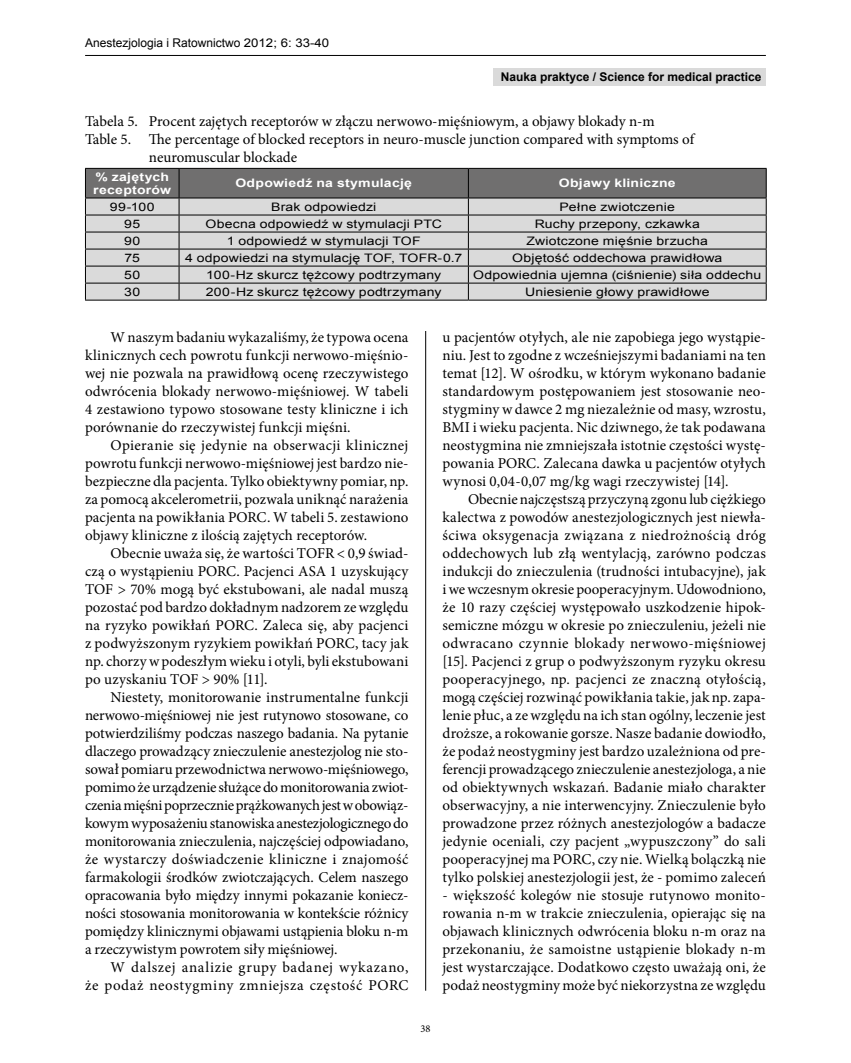
<style>
.page{position:relative;width:851px;height:1063px;background:#fff}
.page>*{position:absolute;margin:0;border:0;box-sizing:border-box;transform-origin:0 0}
.t1{font:15px/18px "Minion Pro";letter-spacing:.005em;color:#000;text-align:justify}
.t2{font:15px/18px "Minion Pro";letter-spacing:.04em;color:#000;text-align:right}
.t3{font:700 12px "Arial";color:#000}
.t4{font:12px "Arial";color:#000}
.t5{font:11.7px "Arial";letter-spacing:.015em;color:#000;scale:1.2 1}
.t6{font:700 11.7px/12.6px "Arial";letter-spacing:.02em;color:#fff;scale:1.2 1}
.t7{font:10.5px "Minion Pro";color:#000}
</style>
<div class="page">
<hr style="left:425px;top:111px;width:1px;height:880px;background:#000">
<hr style="left:85px;top:55px;width:680px;height:1px;background:#000">
<div style="left:493px;top:68px;width:272px;height:17px;background:#dadada"></div>
<div style="left:85px;top:111px;width:680px;height:220px;background:#fff"></div>
<svg style="left:85px;top:168px;width:681px;height:132px;background:#b6b5b5"></svg>
<hr style="left:85px;top:300px;width:94px;height:1px;background:#000">
<hr style="left:179px;top:300px;width:289px;height:1px;background:#000">
<hr style="left:468px;top:300px;width:298px;height:1px;background:#000">
<p class="t4" style="left:85px;top:35px;width:245px">Anestezjologia i Ratownictwo 2012; 6: 33-40</p>
<p class="t3" style="left:500px;top:69px;width:262px">Nauka praktyce / Science for medical practice</p>
<p class="t1" style="left:85px;top:112px;width:571px">Tabela 5. Procent zajętych receptorów w złączu nerwowo-mięśniowym, a objawy blokady n-m</p>
<p class="t1" style="left:85px;top:130px;width:610px">Table 5. The percentage of blocked receptors in neuro-muscle junction compared with symptoms of</p>
<p class="t1" style="left:149px;top:148px;width:150px">neuromuscular blockade</p>
<p class="t6" style="left:93px;top:171px;width:66px">% zajętych receptorów</p>
<p class="t6" style="left:235px;top:177px;width:149px">Odpowiedź na stymulację</p>
<p class="t6" style="left:558px;top:177px;width:99px">Objawy kliniczne</p>
<p class="t5" style="left:110px;top:199px;width:39px">99-100</p>
<p class="t5" style="left:271px;top:199px;width:89px">Brak odpowiedzi</p>
<p class="t5" style="left:559px;top:199px;width:98px">Pełne zwiotczenie</p>
<p class="t5" style="left:124px;top:216px;width:15px">95</p>
<p class="t5" style="left:205px;top:216px;width:198px">Obecna odpowiedź w stymulacji PTC</p>
<p class="t5" style="left:534px;top:216px;width:139px">Ruchy przepony, czkawka</p>
<p class="t5" style="left:124px;top:233px;width:15px">90</p>
<p class="t5" style="left:227px;top:233px;width:163px">1 odpowiedź w stymulacji TOF</p>
<p class="t5" style="left:526px;top:233px;width:153px">Zwiotczone mięśnie brzucha</p>
<p class="t5" style="left:124px;top:250px;width:14px">75</p>
<p class="t5" style="left:185px;top:250px;width:233px">4 odpowiedzi na stymulację TOF, TOFR-0.7</p>
<p class="t5" style="left:512px;top:250px;width:177px">Objętość oddechowa prawidłowa</p>
<p class="t5" style="left:124px;top:267px;width:15px">50</p>
<p class="t5" style="left:206px;top:267px;width:197px">100-Hz skurcz tężcowy podtrzymany</p>
<p class="t5" style="left:473px;top:267px;width:241px">Odpowiednia ujemna (ciśnienie) siła oddechu</p>
<p class="t5" style="left:124px;top:284px;width:15px">30</p>
<p class="t5" style="left:206px;top:284px;width:198px">200-Hz skurcz tężcowy podtrzymany</p>
<p class="t5" style="left:525px;top:284px;width:155px">Uniesienie głowy prawidłowe</p>
<p class="t1" style="left:85px;top:328px;width:325px;text-indent:26px">W naszym badaniu wykazaliśmy, że typowa ocena klinicznych cech powrotu funkcji nerwowo-mięśnio&shy;wej nie pozwala na prawidłową ocenę rzeczywistego odwrócenia blokady nerwowo-mięśniowej. W tabeli 4 zestawiono typowo stosowane testy kliniczne i ich porównanie do rzeczywistej funkcji mięśni.</p>
<p class="t1" style="left:85px;top:436px;width:325px;text-indent:26px">Opieranie się jedynie na obserwacji klinicznej powrotu funkcji nerwowo-mięśniowej jest bardzo nie&shy;bezpieczne dla pacjenta. Tylko obiektywny pomiar, np. za pomocą akcelerometrii, pozwala uniknąć narażenia pacjenta na powikłania PORC. W tabeli 5. zestawiono objawy kliniczne z ilością zajętych receptorów.</p>
<p class="t1" style="left:85px;top:544px;width:325px;text-indent:26px">Obecnie uważa się, że wartości TOFR &lt; 0,9 świad&shy;czą o wystąpieniu PORC. Pacjenci ASA 1 uzyskujący TOF &gt; 70% mogą być ekstubowani, ale nadal muszą pozostać pod bardzo dokładnym nadzorem ze względu na ryzyko powikłań PORC. Zaleca się, aby pacjenci z podwyższonym ryzykiem powikłań PORC, tacy jak np. chorzy wpodeszłym wieku i otyli, byli ekstubowani po uzyskaniu TOF &gt; 90% [11].</p>
<p class="t1" style="left:85px;top:688px;width:325px;text-indent:26px">Niestety, monitorowanie instrumentalne funkcji nerwowo-mięśniowej nie jest rutynowo stosowane, co potwierdziliśmy podczas naszego badania. Na pytanie dlaczego prowadzący znieczulenie anestezjolog nie sto&shy;sował pomiaru przewodnictwa nerwowo-mięśniowego, pomimo że urządzenie służące do monitorowania zwiot&shy;czenia mięśni poprzecznie prążkowanych jest wobowiąz&shy;kowym wyposażeniu stanowiska anestezjologicznego do monitorowania znieczulenia, najczęściej odpowiadano, że wystarczy doświadczenie kliniczne i znajomość farmakologii środków zwiotczających. Celem naszego opracowania było między innymi pokazanie koniecz&shy;ności stosowania monitorowania w kontekście różnicy pomiędzy klinicznymi objawami ustąpienia bloku n-m a rzeczywistym powrotem siły mięśniowej.</p>
<p class="t2" style="left:85px;top:958px;width:325px">W dalszej analizie grupy badanej wykazano,<br>że podaż neostygminy zmniejsza częstość PORC</p>
<p class="t1" style="left:442px;top:328px;width:325px">u pacjentów otyłych, ale nie zapobiega jego wystąpie&shy;niu. Jest to zgodne z wcześniejszymi badaniami na ten temat [12]. W ośrodku, w którym wykonano badanie standardowym postępowaniem jest stosowanie neo&shy;stygminy w dawce 2 mg niezależnie od masy, wzrostu, BMI i wieku pacjenta. Nic dziwnego, że tak podawana neostygmina nie zmniejszała istotnie częstości wystę&shy;powania PORC. Zalecana dawka u pacjentów otyłych wynosi 0,04-0,07 mg/kg wagi rzeczywistej [14].</p>
<p class="t1" style="left:442px;top:490px;width:325px;text-indent:26px">Obecnie najczęstszą przyczyną zgonu lub ciężkiego kalectwa z powodów anestezjologicznych jest niewła&shy;ściwa oksygenacja związana z niedrożnością dróg oddechowych lub złą wentylacją, zarówno podczas indukcji do znieczulenia (trudności intubacyjne), jak i we wczesnym okresie pooperacyjnym. Udowodniono, że 10 razy częściej występowało uszkodzenie hipok&shy;semiczne mózgu w okresie po znieczuleniu, jeżeli nie odwracano czynnie blokady nerwowo-mięśniowej [15]. Pacjenci z grup o podwyższonym ryzyku okresu pooperacyjnego, np. pacjenci ze znaczną otyłością, mogą częściej rozwinąć powikłania takie, jak np. zapa&shy;lenie płuc, a ze względu na ich stan ogólny, leczenie jest droższe, a rokowanie gorsze. Nasze badanie dowiodło, że podaż neostygminy jest bardzo uzależniona od pre&shy;ferencji prowadzącego znieczulenie anestezjologa, a nie od obiektywnych wskazań. Badanie miało charakter obserwacyjny, a nie interwencyjny. Znieczulenie było prowadzone przez różnych anestezjologów a badacze jedynie oceniali, czy pacjent „wypuszczony” do sali pooperacyjnej ma PORC, czy nie. Wielką bolączką nie tylko polskiej anestezjologii jest, że - pomimo zaleceń</p>
<p class="t1" style="left:442px;top:886px;width:325px">- większość kolegów nie stosuje rutynowo monito&shy;rowania n-m w trakcie znieczulenia, opierając się na objawach klinicznych odwrócenia bloku n-m oraz na przekonaniu, że samoistne ustąpienie blokady n-m jest wystarczające. Dodatkowo często uważają oni, że podaż neostygminy może być niekorzystna ze względu</p>
<p class="t7" style="left:420px;top:1022px;width:12px">38</p>
</div>
